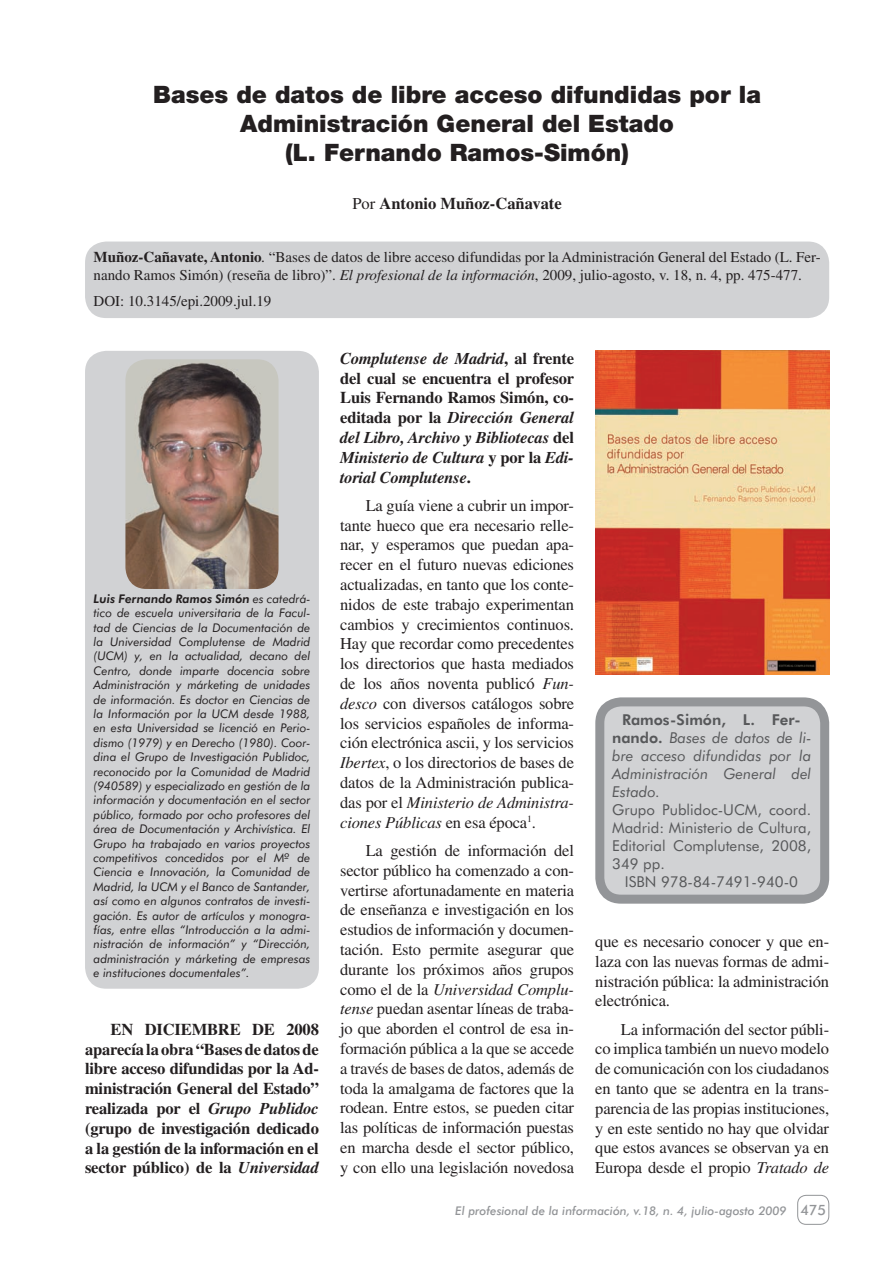
<style>
.page{position:relative;width:893px;height:1263px;background:#fff}
.page>*{position:absolute;margin:0;border:0;box-sizing:border-box;transform-origin:0 0}
.t1{font:900 24px/28.8px "Helvetica Neue";color:#231f20;text-align:center}
.t2{font:16.5px/19.8px "Times";letter-spacing:-.01em;color:#231f20;text-align:justify}
.t3{font:700 16.5px/19.8px "Times";letter-spacing:-.01em;color:#231f20;text-align:justify}
.t4{font:italic 700 16.5px/19.8px "Times";letter-spacing:-.01em;color:#231f20;text-align:justify}
.t5{font:15px/18px "Times";color:#231f20}
.t6{font:15px/18px "Futura BT";color:#57585a;text-align:justify}
.t7{font:italic 15px/18px "Futura BT";color:#57585a}
.t8{font:500 14.25px "Futura BT";color:#939598}
.t9{font:italic 12px/14.4px "Futura BT";color:#231f20;text-align:justify}
.t10{font:italic 500 12px "Futura BT";color:#939598}
.s1{font-weight:400}
.s2{font-weight:700}
.s3{font-style:italic}
.s4{font-weight:800}
.s5{font-style:normal}
.s6{font-weight:800;font-style:normal}
</style>
<div class="page">
<div style="left:797px;top:1195px;width:32px;height:30px;border:1px solid #939598;border-radius:9px"></div>
<img style="left:595px;top:351px;width:234px;height:323px">
<div style="left:85px;top:242px;width:744px;height:76px;background:#d1d2d4;border-radius:21px"></div>
<div style="left:85px;top:351px;width:234px;height:638px;background:#d1d2d4;border-radius:21px"></div>
<img style="left:125px;top:359px;width:154px;height:230px;border-radius:21px">
<div style="left:600px;top:702px;width:225px;height:197px;background:#d1d2d4;border-radius:21px"></div>
<div style="left:595px;top:697px;width:234px;height:207px;border:9px solid #939598;border-radius:21px"></div>
<h1 class="t1" style="left:153px;top:80px;width:609px">Bases de datos de libre acceso difundidas por la<br>Administración General del Estado<br>(L. Fernando Ramos-Simón)</h1>
<p class="t3" style="left:352px;top:193px;width:211px"><span class="s1">Por</span> Antonio Muñoz-Cañavate</p>
<p class="t5" style="left:94px;top:248px;width:729px"><span class="s2">Muñoz-Cañavate, Antonio</span><span class="s3">.</span> “Bases de datos de libre acceso difundidas por la Administración General del Estado (L. Fer&shy;nando Ramos Simón) (reseña de libro)”. <span class="s3">El profesional de la información</span>, 2009, julio-agosto, v. 18, n. 4, pp. 475-477.</p>
<p class="t5" style="left:94px;top:292px;width:179px">DOI: 10.3145/epi.2009.jul.19</p>
<p class="t9" style="left:94px;top:591px;width:218px"><span class="s4">Luis Fernando Ramos Simón</span> es catedrá&shy;tico de escuela universitaria de la Facul&shy;tad de Ciencias de la Documentación de la Universidad Complutense de Madrid (UCM) y, en la actualidad, decano del Centro, donde imparte docencia sobre Administración y márketing de unidades de información. Es doctor en Ciencias de la Información por la UCM desde 1988, en esta Universidad se licenció en Perio&shy;dismo (1979) y en Derecho (1980). Coor&shy;dina el Grupo de Investigación Publidoc, reconocido por la Comunidad de Madrid (940589) y especializado en gestión de la información y documentación en el sector público, formado por ocho profesores del área de Documentación y Archivística. El Grupo ha trabajado en varios proyectos competitivos concedidos por el Mº de Ciencia e Innovación, la Comunidad de Madrid, la UCM y el Banco de Santander, así como en algunos contratos de investi&shy;gación. Es autor de artículos y monogra&shy;fías, entre ellas “Introducción a la admi&shy;nistración de información” y “Dirección, administración y márketing de empresas e instituciones documentales”.</p>
<p class="t3" style="left:85px;top:1019px;width:235px;text-indent:26px">EN DICIEMBRE DE 2008 aparecía la obra “Bases de datos de libre acceso difundidas por la Ad&shy;ministración General del Estado” realizada por el <span class="s3">Grupo Publidoc </span>(grupo de investigación dedicado a la gestión de la información en el sector público) de la <span class="s3">Universidad</span></p>
<p class="t4" style="left:340px;top:348px;width:235px">Complutense de Madrid<span class="s5">, al frente del cual se encuentra el profesor Luis Fernando Ramos Simón, co&shy;editada por la</span> Dirección General del Libro, Archivo y Bibliotecas <span class="s5">del </span>Ministerio de Cultura <span class="s5">y por la</span> Edi&shy;torial Complutense<span class="s5">.</span></p>
<p class="t2" style="left:340px;top:495px;width:235px;text-indent:26px">La guía viene a cubrir un impor&shy;tante hueco que era necesario relle&shy;nar, y esperamos que puedan apa&shy;recer en el futuro nuevas ediciones actualizadas, en tanto que los conte&shy;nidos de este trabajo experimentan cambios y crecimientos continuos.<br>Hay que recordar como precedentes los directorios que hasta mediados de los años noventa publicó <span class="s3">Fun&shy;desco</span> con diversos catálogos sobre los servicios españoles de informa&shy;ción electrónica ascii, y los servicios <span class="s3">Ibertex</span>, o los directorios de bases de datos de la Administración publica&shy;das por el <span class="s3">Ministerio de Administra&shy;ciones Públicas</span> en esa época<sup>1</sup>.</p>
<p class="t2" style="left:340px;top:840px;width:235px;text-indent:26px">La gestión de información del sector público ha comenzado a con&shy;vertirse afortunadamente en materia de enseñanza e investigación en los estudios de información y documen&shy;tación. Esto permite asegurar que durante los próximos años grupos como el de la <span class="s3">Universidad Complu&shy;tense</span> puedan asentar líneas de traba&shy;jo que aborden el control de esa in&shy;formación pública a la que se accede a través de bases de datos, además de toda la amalgama de factores que la rodean. Entre estos, se pueden citar las políticas de información puestas en marcha desde el sector público, y con ello una legislación novedosa</p>
<p class="t7" style="left:612px;top:710px;width:201px;text-indent:10px"><span class="s6">Ramos-Simón, L. Fer&shy;nando.</span> Bases de datos de li&shy;bre acceso difundidas por la<br>Administración General del<br>Estado.</p>
<p class="t6" style="left:612px;top:800px;width:201px">Grupo Publidoc-UCM, coord.<br>Madrid: Ministerio de Cultura, Editorial Complutense, 2008, 349 pp.</p>
<p class="t6" style="left:625px;top:872px;width:175px">ISBN 978-84-7491-940-0</p>
<p class="t2" style="left:595px;top:931px;width:235px">que es necesario conocer y que en&shy;laza con las nuevas formas de admi&shy;nistración pública: la administración electrónica.</p>
<p class="t2" style="left:595px;top:1019px;width:235px;text-indent:26px">La información del sector públi&shy;co implica también un nuevo modelo de comunicación con los ciudadanos en tanto que se adentra en la trans&shy;parencia de las propias instituciones, y en este sentido no hay que olvidar que estos avances se observan ya en Europa desde el propio <span class="s3">Tratado de</span></p>
<p class="t10" style="left:455px;top:1203px;width:333px">El profesional de la información, v.18, n. 4, julio-agosto 2009</p>
<p class="t8" style="left:800px;top:1201px;width:27px">475</p>
</div>
